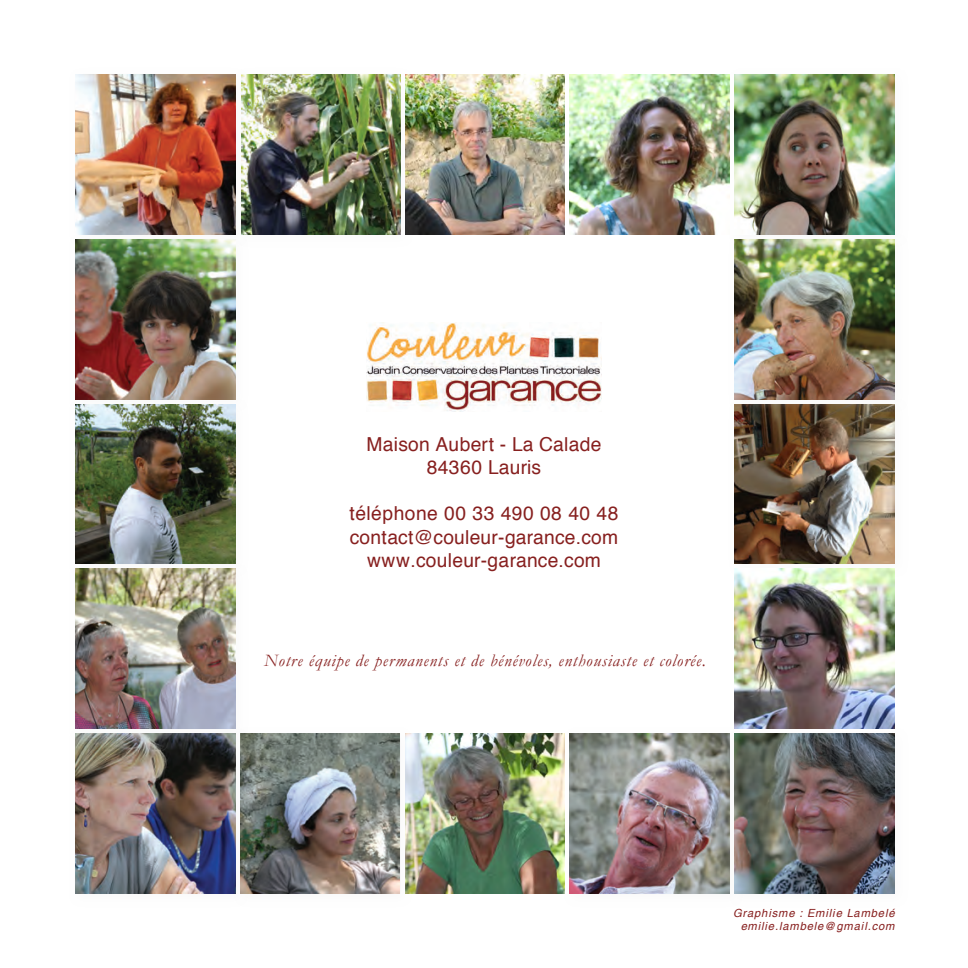
<style>
.page{position:relative;width:968px;height:968px;background:#fff}
.page>*{position:absolute;margin:0;border:0;box-sizing:border-box;transform-origin:0 0}
.t1{font:19.25px/23.1px "Helvetica";letter-spacing:.01em;color:#87201f;text-align:center}
.t2{font:italic 17.5px "Garamond";letter-spacing:.05em;color:#87201f}
.t3{font:italic 11.2px/13.5px "Helvetica";letter-spacing:.075em;color:#87201f;text-align:right}
</style>
<div class="page">
<div style="left:234px;top:67px;width:180px;height:181px;background:#eeeeef;opacity:.34"></div>
<img style="left:249px;top:74px;width:151px;height:160px">
<img style="left:75px;top:248px;width:160px;height:149px">
<div style="left:69px;top:397px;width:180px;height:181px;background:#eeeeef;opacity:.34"></div>
<img style="left:75px;top:404px;width:160px;height:158px">
<img style="left:734px;top:413px;width:160px;height:151px">
<div style="left:69px;top:67px;width:180px;height:181px;background:#eeeeef;opacity:.34"></div>
<img style="left:75px;top:74px;width:160px;height:160px">
<div style="left:727px;top:232px;width:181px;height:181px;background:#eeeeef;opacity:.34"></div>
<img style="left:734px;top:248px;width:160px;height:151px">
<div style="left:727px;top:67px;width:181px;height:181px;background:#eeeeef;opacity:.34"></div>
<img style="left:734px;top:74px;width:160px;height:160px">
<div style="left:727px;top:726px;width:181px;height:181px;background:#eeeeef;opacity:.34"></div>
<img style="left:743px;top:733px;width:151px;height:160px">
<div style="left:563px;top:726px;width:180px;height:181px;background:#eeeeef;opacity:.34"></div>
<img style="left:570px;top:733px;width:159px;height:160px">
<img style="left:75px;top:742px;width:158px;height:151px">
<img style="left:367px;top:322px;width:234px;height:89px">
<div style="left:69px;top:562px;width:180px;height:180px;background:#eeeeef;opacity:.34"></div>
<img style="left:75px;top:568px;width:160px;height:160px">
<img style="left:405px;top:74px;width:160px;height:160px">
<img style="left:734px;top:568px;width:160px;height:160px">
<img style="left:413px;top:733px;width:152px;height:160px">
<div style="left:233px;top:726px;width:180px;height:181px;background:#eeeeef;opacity:.34"></div>
<img style="left:240px;top:733px;width:159px;height:160px">
<img style="left:570px;top:74px;width:159px;height:160px">
<p class="t1" style="left:366px;top:432px;width:236px">Maison Aubert - La Calade<br>84360 Lauris</p>
<p class="t1" style="left:349px;top:501px;width:270px">téléphone 00 33 490 08 40 48 contact@couleur-garance.com www.couleur-garance.com</p>
<p class="t2" style="left:264px;top:649px;width:443px">Notre équipe de permanents et de bénévoles, enthousiaste et colorée.</p>
<p class="t3" style="left:733px;top:906px;width:163px">Graphisme : Emilie Lambelé emilie.lambele@gmail.com</p>
</div>
